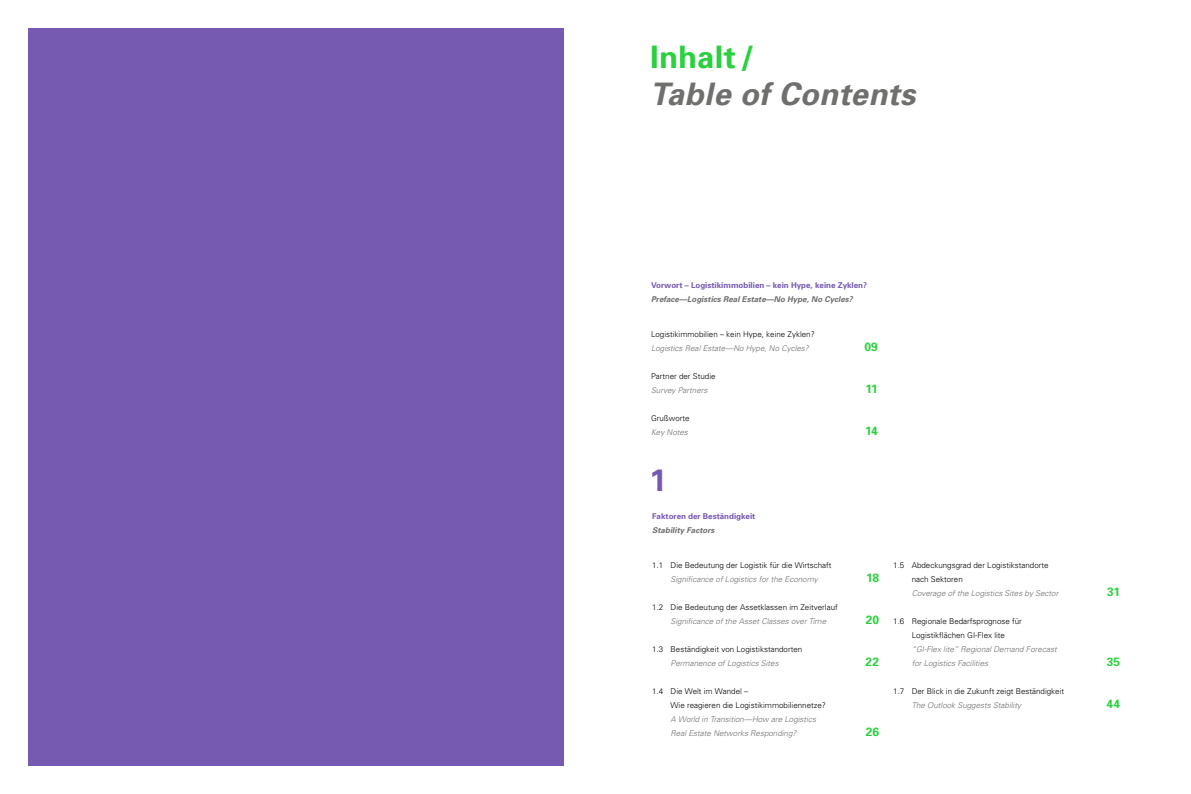
<style>
.page{position:relative;width:1191px;height:794px;background:#fff}
.page>*{position:absolute;margin:0;border:0;box-sizing:border-box;transform-origin:0 0}
.t1{font:italic 700 31px "Univers";letter-spacing:.015em;color:#6f6f6e}
.t2{font:700 31px "Univers";letter-spacing:.01em;color:#2ad03d}
.t3{font:700 31px "Univers";color:#7659b1}
.t4{font:700 12px "Univers";letter-spacing:-.005em;color:#2ad03d}
.t5{font:300 8px/14px "Univers";color:#000}
.t6{font:italic 300 8px/14px "Univers";color:#6f6f6e}
.t7{font:700 8px "Univers";color:#7659b1}
.t8{font:italic 700 8px "Univers";color:#6f6f6e}
</style>
<div class="page">
<div style="left:28px;top:28px;width:536px;height:737px;background:#7659b1"></div>
<h1 class="t2" style="left:650px;top:37px;width:106px">Inhalt /</h1>
<h1 class="t1" style="left:650px;top:74px;width:267px">Table of Contents</h1>
<p class="t7" style="left:651px;top:280px;width:217px">Vorwort – Logistikimmobilien – kein Hype, keine Zyklen?</p>
<p class="t8" style="left:651px;top:294px;width:203px">Preface—Logistics Real Estate—No Hype, No Cycles?</p>
<p class="t5" style="left:651px;top:326px;width:165px">Logistikimmobilien – kein Hype, keine Zyklen?</p>
<p class="t6" style="left:651px;top:340px;width:159px">Logistics Real Estate—No Hype, No Cycles?</p>
<h2 class="t4" style="left:864px;top:339px;width:15px">09</h2>
<p class="t5" style="left:651px;top:368px;width:66px">Partner der Studie</p>
<p class="t6" style="left:651px;top:382px;width:58px">Survey Partners</p>
<h2 class="t4" style="left:865px;top:381px;width:14px">11</h2>
<p class="t5" style="left:651px;top:410px;width:40px">Grußworte</p>
<p class="t6" style="left:651px;top:424px;width:38px">Key Notes</p>
<h2 class="t4" style="left:865px;top:423px;width:14px">14</h2>
<h1 class="t3" style="left:649px;top:460px;width:19px">1</h1>
<p class="t7" style="left:652px;top:511px;width:105px">Faktoren der Beständigkeit</p>
<p class="t8" style="left:652px;top:525px;width:64px">Stability Factors</p>
<p class="t5" style="left:652px;top:557px;width:181px">1.1 Die Bedeutung der Logistik für die Wirtschaft</p>
<p class="t6" style="left:670px;top:571px;width:149px">Significance of Logistics for the Economy</p>
<h2 class="t4" style="left:866px;top:570px;width:15px">18</h2>
<p class="t5" style="left:652px;top:599px;width:187px">1.2 Die Bedeutung der Assetklassen im Zeitverlauf</p>
<p class="t6" style="left:670px;top:613px;width:157px">Significance of the Asset Classes over Time</p>
<h2 class="t4" style="left:865px;top:612px;width:15px">20</h2>
<p class="t5" style="left:652px;top:641px;width:152px">1.3 Beständigkeit von Logistikstandorten</p>
<p class="t6" style="left:670px;top:655px;width:110px">Permanence of Logistics Sites</p>
<h2 class="t4" style="left:865px;top:654px;width:15px">22</h2>
<p class="t5" style="left:670px;top:683px;width:157px;text-indent:-18px">1.4 Die Welt im Wandel –<br>Wie reagieren die Logistikimmobiliennetze?</p>
<p class="t6" style="left:670px;top:711px;width:147px">A World in Transition—How are Logistics<br>Real Estate Networks Responding?</p>
<h2 class="t4" style="left:865px;top:724px;width:15px">26</h2>
<p class="t5" style="left:911px;top:557px;width:138px;text-indent:-18px">1.5 Abdeckungsgrad der Logistikstandorte nach Sektoren</p>
<p class="t6" style="left:911px;top:585px;width:148px">Coverage of the Logistics Sites by Sector</p>
<h2 class="t4" style="left:1107px;top:584px;width:14px">31</h2>
<p class="t5" style="left:893px;top:613px;width:130px;text-align:center">1.6 Regionale Bedarfsprognose für<br>Logistikflächen GI-Flex lite</p>
<p class="t6" style="left:911px;top:641px;width:146px">“GI-Flex lite” Regional Demand Forecast for Logistics Facilities</p>
<h2 class="t4" style="left:1106px;top:654px;width:15px">35</h2>
<p class="t5" style="left:893px;top:683px;width:172px">1.7 Der Blick in die Zukunft zeigt Beständigkeit</p>
<p class="t6" style="left:911px;top:697px;width:111px">The Outlook Suggests Stability</p>
<h2 class="t4" style="left:1106px;top:696px;width:15px">44</h2>
</div>
